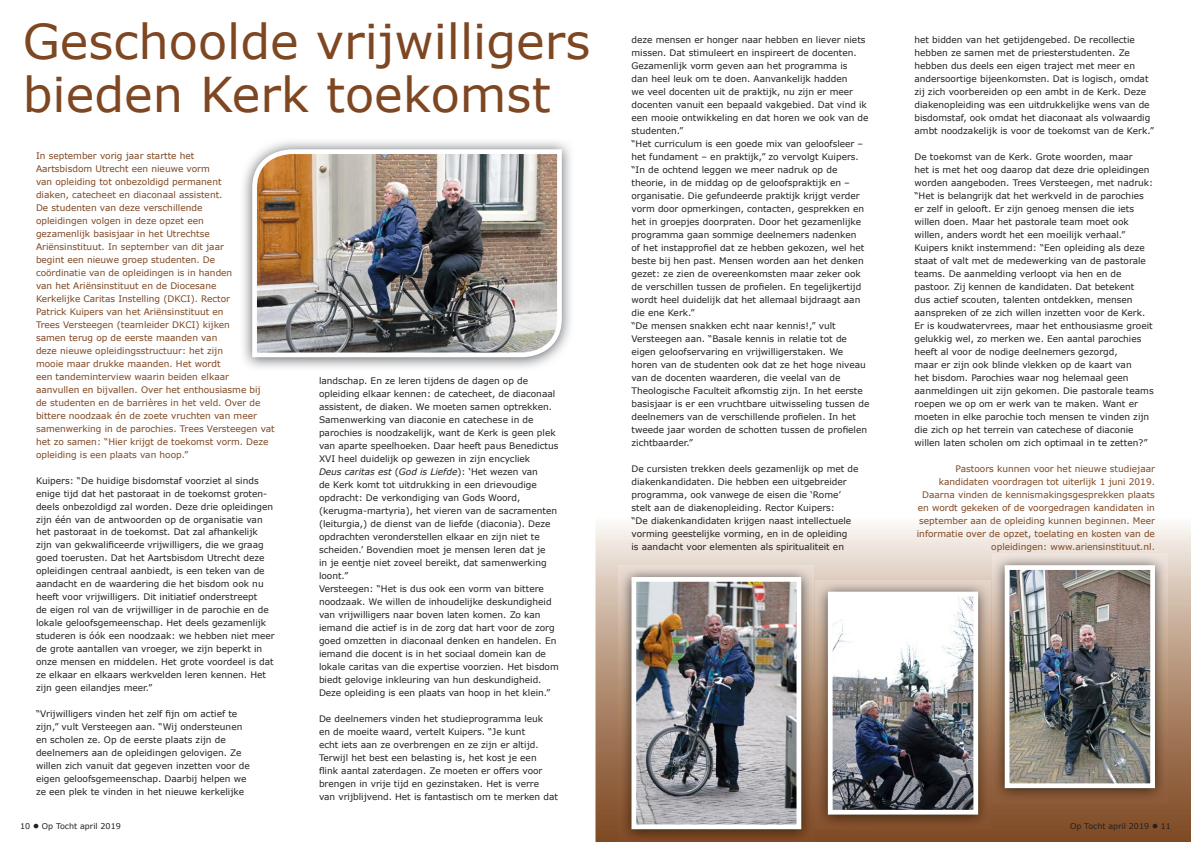
<style>
.page{position:relative;width:1191px;height:842px;background:#fff}
.page>*{position:absolute;margin:0;border:0;box-sizing:border-box;transform-origin:0 0}
.t1{font:48px/53px "Verdana";color:#7e4621}
.t2{font:9px/13px "Verdana";color:#241f1f}
.t3{font:9px/13px "Verdana";color:#7e4621}
.t4{font:8px "Verdana";color:#241f1f}
.s1{font-style:italic}
</style>
<div class="page">
<svg style="left:595px;top:525px;width:596px;height:317px;background:#c6ae9b"></svg>
<img style="left:243px;top:141px;width:328px;height:227px">
<img style="left:250px;top:147px;width:314px;height:213px">
<img style="left:619px;top:566px;width:195px;height:276px">
<img style="left:637px;top:583px;width:158px;height:240px">
<div style="left:631px;top:577px;width:170px;height:252px;border:5px solid #fff"></div>
<img style="left:815px;top:580px;width:175px;height:249px">
<img style="left:834px;top:598px;width:138px;height:210px">
<div style="left:828px;top:592px;width:150px;height:222px;border:5px solid #fff"></div>
<img style="left:992px;top:554px;width:175px;height:248px">
<img style="left:1010px;top:571px;width:139px;height:211px">
<div style="left:1004px;top:565px;width:151px;height:223px;border:5px solid #fff"></div>
<h1 class="t1" style="left:23px;top:15px;width:569px">Geschoolde vrijwilligers bieden Kerk toekomst</h1>
<p class="t3" style="left:36px;top:149px;width:240px">In september vorig jaar startte het<br>Aartsbisdom Utrecht een nieuwe vorm<br>van opleiding tot onbezoldigd permanent<br>diaken, catecheet en diaconaal assistent.<br>De studenten van deze verschillende<br>opleidingen volgen in deze opzet een<br>gezamenlijk basisjaar in het Utrechtse Ariënsinstituut. In september van dit jaar<br>begint een nieuwe groep studenten. De<br>coördinatie van de opleidingen is in handen<br>van het Ariënsinstituut en de Diocesane<br>Kerkelijke Caritas Instelling (DKCI). Rector<br>Patrick Kuipers van het Ariënsinstituut en<br>Trees Versteegen (teamleider DKCI) kijken<br>samen terug op de eerste maanden van<br>deze nieuwe opleidingsstructuur: het zijn<br>mooie maar drukke maanden. Het wordt<br>een tandeminterview waarin beiden elkaar<br>aanvullen en bijvallen. Over het enthousiasme bij<br>de studenten en de barrières in het veld. Over de bittere noodzaak én de zoete vruchten van meer samenwerking in de parochies. Trees Versteegen vat het zo samen: “Hier krijgt de toekomst vorm. Deze opleiding is een plaats van hoop.”</p>
<p class="t2" style="left:36px;top:474px;width:240px">Kuipers: “De huidige bisdomstaf voorziet al sinds enige tijd dat het pastoraat in de toekomst groten&shy;deels onbezoldigd zal worden. Deze drie opleidingen zijn één van de antwoorden op de organisatie van het pastoraat in de toekomst. Dat zal afhankelijk zijn van gekwalificeerde vrijwilligers, die we graag goed toerusten. Dat het Aartsbisdom Utrecht deze opleidingen centraal aanbiedt, is een teken van de aandacht en de waardering die het bisdom ook nu heeft voor vrijwilligers. Dit initiatief onderstreept<br>de eigen rol van de vrijwilliger in de parochie en de lokale geloofsgemeenschap. Het deels gezamenlijk studeren is óók een noodzaak: we hebben niet meer de grote aantallen van vroeger, we zijn beperkt in onze mensen en middelen. Het grote voordeel is dat ze elkaar en elkaars werkvelden leren kennen. Het zijn geen eilandjes meer.”</p>
<p class="t2" style="left:36px;top:708px;width:215px">“Vrijwilligers vinden het zelf fijn om actief te zijn,” vult Versteegen aan. “Wij ondersteunen en scholen ze. Op de eerste plaats zijn de deelnemers aan de opleidingen gelovigen. Ze willen zich vanuit dat gegeven inzetten voor de eigen geloofsgemeenschap. Daarbij helpen we ze een plek te vinden in het nieuwe kerkelijke</p>
<p class="t2" style="left:319px;top:374px;width:241px">landschap. En ze leren tijdens de dagen op de opleiding elkaar kennen: de catecheet, de diaconaal assistent, de diaken. We moeten samen optrekken.<br>Samenwerking van diaconie en catechese in de parochies is noodzakelijk, want de Kerk is geen plek van aparte speelhoeken. Daar heeft paus Benedictus XVI heel duidelijk op gewezen in zijn encycliek<br><span class="s1">Deus caritas est</span> (<span class="s1">God is Liefde</span>): ‘Het wezen van<br>de Kerk komt tot uitdrukking in een drievoudige opdracht: De verkondiging van Gods Woord, (kerugma-martyria), het vieren van de sacramenten (leiturgia,) de dienst van de liefde (diaconia). Deze opdrachten veronderstellen elkaar en zijn niet te scheiden.’ Bovendien moet je mensen leren dat je<br>in je eentje niet zoveel bereikt, dat samenwerking loont.”<br>Versteegen: “Het is dus ook een vorm van bittere noodzaak. We willen de inhoudelijke deskundigheid van vrijwilligers naar boven laten komen. Zo kan iemand die actief is in de zorg dat hart voor de zorg goed omzetten in diaconaal denken en handelen. En iemand die docent is in het sociaal domein kan de lokale caritas van die expertise voorzien. Het bisdom biedt gelovige inkleuring van hun deskundigheid.<br>Deze opleiding is een plaats van hoop in het klein.”</p>
<p class="t2" style="left:319px;top:712px;width:240px">De deelnemers vinden het studieprogramma leuk<br>en de moeite waard, vertelt Kuipers. “Je kunt<br>echt iets aan ze overbrengen en ze zijn er altijd.<br>Terwijl het best een belasting is, het kost je een flink aantal zaterdagen. Ze moeten er offers voor brengen in vrije tijd en gezinstaken. Het is verre<br>van vrijblijvend. Het is fantastisch om te merken dat</p>
<p class="t2" style="left:631px;top:33px;width:239px">deze mensen er honger naar hebben en liever niets missen. Dat stimuleert en inspireert de docenten.<br>Gezamenlijk vorm geven aan het programma is<br>dan heel leuk om te doen. Aanvankelijk hadden<br>we veel docenten uit de praktijk, nu zijn er meer docenten vanuit een bepaald vakgebied. Dat vind ik een mooie ontwikkeling en dat horen we ook van de studenten.”<br>“Het curriculum is een goede mix van geloofsleer – het fundament – en praktijk,” zo vervolgt Kuipers. “In de ochtend leggen we meer nadruk op de theorie, in de middag op de geloofspraktijk en – organisatie. Die gefundeerde praktijk krijgt verder vorm door opmerkingen, contacten, gesprekken en het in groepjes doorpraten. Door het gezamenlijke programma gaan sommige deelnemers nadenken<br>of het instapprofiel dat ze hebben gekozen, wel het beste bij hen past. Mensen worden aan het denken gezet: ze zien de overeenkomsten maar zeker ook de verschillen tussen de profielen. En tegelijkertijd wordt heel duidelijk dat het allemaal bijdraagt aan die ene Kerk.”<br>“De mensen snakken echt naar kennis!,” vult Versteegen aan. “Basale kennis in relatie tot de eigen geloofservaring en vrijwilligerstaken. We horen van de studenten ook dat ze het hoge niveau van de docenten waarderen, die veelal van de Theologische Faculteit afkomstig zijn. In het eerste basisjaar is er een vruchtbare uitwisseling tussen de deelnemers van de verschillende profielen. In het tweede jaar worden de schotten tussen de profielen zichtbaarder.”</p>
<p class="t2" style="left:631px;top:462px;width:228px">De cursisten trekken deels gezamenlijk op met de diakenkandidaten. Die hebben een uitgebreider programma, ook vanwege de eisen die ‘Rome’ stelt aan de diakenopleiding. Rector Kuipers:<br>“De diakenkandidaten krijgen naast intellectuele vorming geestelijke vorming, en in de opleiding<br>is aandacht voor elementen als spiritualiteit en</p>
<p class="t2" style="left:914px;top:33px;width:241px">het bidden van het getijdengebed. De recollectie hebben ze samen met de priesterstudenten. Ze hebben dus deels een eigen traject met meer en andersoortige bijeenkomsten. Dat is logisch, omdat zij zich voorbereiden op een ambt in de Kerk. Deze diakenopleiding was een uitdrukkelijke wens van de bisdomstaf, ook omdat het diaconaat als volwaardig ambt noodzakelijk is voor de toekomst van de Kerk.”</p>
<p class="t2" style="left:914px;top:150px;width:241px">De toekomst van de Kerk. Grote woorden, maar<br>het is met het oog daarop dat deze drie opleidingen worden aangeboden. Trees Versteegen, met nadruk: “Het is belangrijk dat het werkveld in de parochies er zelf in gelooft. Er zijn genoeg mensen die iets willen doen. Maar het pastorale team moet ook willen, anders wordt het een moeilijk verhaal.” Kuipers knikt instemmend: “Een opleiding als deze staat of valt met de medewerking van de pastorale teams. De aanmelding verloopt via hen en de pastoor. Zij kennen de kandidaten. Dat betekent<br>dus actief scouten, talenten ontdekken, mensen aanspreken of ze zich willen inzetten voor de Kerk.<br>Er is koudwatervrees, maar het enthousiasme groeit gelukkig wel, zo merken we. Een aantal parochies heeft al voor de nodige deelnemers gezorgd,<br>maar er zijn ook blinde vlekken op de kaart van<br>het bisdom. Parochies waar nog helemaal geen aanmeldingen uit zijn gekomen. Die pastorale teams roepen we op om er werk van te maken. Want er moeten in elke parochie toch mensen te vinden zijn die zich op het terrein van catechese of diaconie willen laten scholen om zich optimaal in te zetten?”</p>
<p class="t3" style="left:916px;top:462px;width:240px;text-align:right">Pastoors kunnen voor het nieuwe studiejaar kandidaten voordragen tot uiterlijk 1 juni 2019.<br>Daarna vinden de kennismakingsgesprekken plaats en wordt gekeken of de voorgedragen kandidaten in september aan de opleiding kunnen beginnen. Meer informatie over de opzet, toelating en kosten van de opleidingen: www.ariensinstituut.nl.</p>
<p class="t4" style="left:20px;top:821px;width:102px">10 ● Op Tocht april 2019</p>
<p class="t4" style="left:1070px;top:821px;width:102px">Op Tocht april 2019 ● 11</p>
</div>
